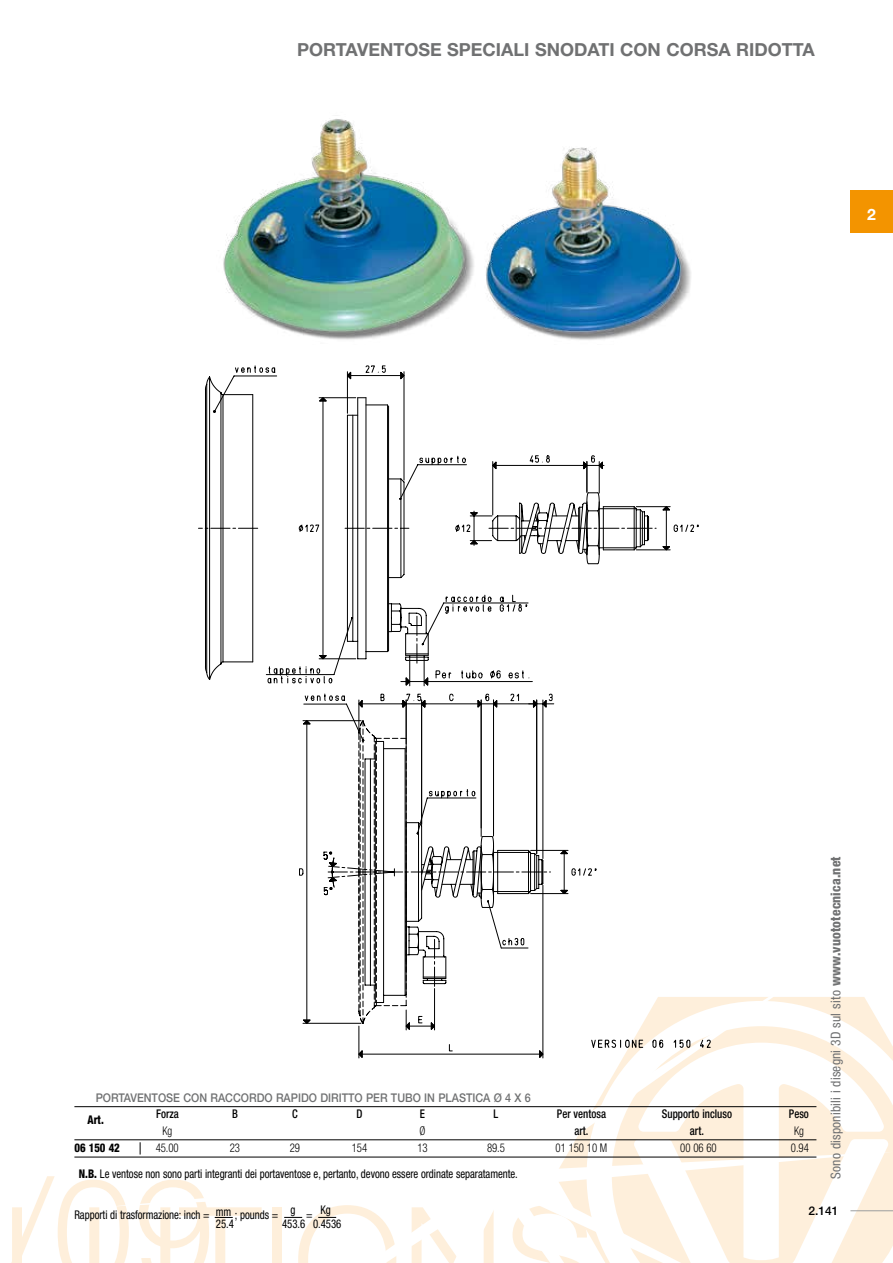
<style>
.page{position:relative;width:893px;height:1263px;background:#fff}
.page>*{position:absolute;margin:0;border:0;box-sizing:border-box;transform-origin:0 0}
.t1{font:700 18px "Helvetica Neue";color:#707172}
.t2{font:700 15.75px "Helvetica Neue";color:#fff}
.t3{font:condensed 13.5px "Helvetica Neue";letter-spacing:.01em;color:#707172}
.t4{font:condensed 12px "Helvetica Neue";letter-spacing:-.005em;color:#000;scale:.9 1}
.t5{font:500 12px "Helvetica Neue";color:#707172;scale:.9 1}
.t6{font:500 condensed 12px "Helvetica Neue";color:#000;scale:.9 1}
.t7{font:300 condensed 12px "Helvetica Neue";letter-spacing:-.005em;color:#000;scale:.9 1}
.t8{font:800 condensed 12px "Helvetica Neue";color:#000;scale:.9 1}
.t9{font:500 12px "Helvetica Neue";color:#000}
.s1{font-weight:800}
</style>
<div class="page">
<svg style="left:74px;top:997px;width:819px;height:266px"></svg>
<div style="left:850px;top:190px;width:43px;height:43px;background:#f39400"></div>
<hr style="left:850px;top:1210px;width:43px;height:1px;background:#9c9e9f">
<svg style="left:11px;top:1176px;width:251px;height:87px"></svg>
<svg style="left:284px;top:1205px;width:112px;height:58px"></svg>
<svg style="left:198px;top:365px;width:513px;height:693px"></svg>
<img style="left:223px;top:119px;width:468px;height:221px">
<hr style="left:74px;top:1106px;width:742px;height:1px;background:#000">
<hr style="left:74px;top:1139px;width:742px;height:1px;background:#000">
<hr style="left:74px;top:1157px;width:742px;height:1px;background:#000">
<svg style="left:140px;top:1142px;width:1px;height:12px"></svg>
<h1 class="t1" style="left:297px;top:39px;width:337px">PORTAVENTOSE SPECIALI SNODATI CON</h1>
<h1 class="t1" style="left:666px;top:39px;width:14px">CORSA</h1>
<h1 class="t1" style="left:736px;top:39px;width:13px">RIDOTTA</h1>
<h2 class="t2" style="left:867px;top:205px;width:10px">2</h2>
<p class="t5" style="left:96px;top:1090px;width:485px">PORTAVENTOSE CON RACCORDO RAPIDO DIRITTO PER TUBO IN PLASTICA Ø 4 X 6</p>
<p class="t8" style="left:87px;top:1112px;width:20px">Art.</p>
<p class="t6" style="left:156px;top:1106px;width:27px">Forza</p>
<p class="t6" style="left:232px;top:1106px;width:8px">B</p>
<p class="t6" style="left:292px;top:1106px;width:8px">C</p>
<p class="t6" style="left:356px;top:1106px;width:8px">D</p>
<p class="t6" style="left:420px;top:1106px;width:7px">E</p>
<p class="t6" style="left:494px;top:1106px;width:7px">L</p>
<p class="t6" style="left:557px;top:1106px;width:56px">Per ventosa</p>
<p class="t6" style="left:662px;top:1106px;width:79px">Supporto incluso</p>
<p class="t6" style="left:789px;top:1106px;width:24px">Peso</p>
<p class="t7" style="left:162px;top:1124px;width:13px">Kg</p>
<p class="t7" style="left:419px;top:1124px;width:8px">Ø</p>
<p class="t6" style="left:574px;top:1123px;width:17px">art.</p>
<p class="t6" style="left:690px;top:1123px;width:17px">art.</p>
<p class="t7" style="left:794px;top:1124px;width:13px">Kg</p>
<p class="t8" style="left:74px;top:1140px;width:52px">06 150 42</p>
<p class="t7" style="left:156px;top:1141px;width:27px">45.00</p>
<p class="t7" style="left:230px;top:1141px;width:13px">23</p>
<p class="t7" style="left:290px;top:1141px;width:13px">29</p>
<p class="t7" style="left:352px;top:1141px;width:19px">154</p>
<p class="t7" style="left:417px;top:1141px;width:13px">13</p>
<p class="t7" style="left:487px;top:1141px;width:21px">89.5</p>
<p class="t7" style="left:556px;top:1141px;width:59px">01 150 10 M</p>
<p class="t7" style="left:680px;top:1141px;width:42px">00 06 60</p>
<p class="t7" style="left:791px;top:1141px;width:21px">0.94</p>
<p class="t4" style="left:79px;top:1167px;width:489px"><span class="s1">N.B.</span> Le ventose non sono parti integranti dei portaventose e, pertanto, devono essere ordinate separatamente.</p>
<p class="t3" style="left:828px;top:1179px;width:324px;rotate:-90deg">Sono disponibili i disegni 3D sul sito <span class="s1">www.vuototecnica.net</span></p>
<p class="t4" style="left:216px;top:1205px;width:19px">mm</p>
<p class="t4" style="left:290px;top:1202px;width:7px">g</p>
<p class="t4" style="left:321px;top:1202px;width:13px">Kg</p>
<p class="t4" style="left:74px;top:1207px;width:152px">Rapporti di trasformazione: inch =</p>
<p class="t4" style="left:235px;top:1207px;width:50px">; pounds =</p>
<p class="t4" style="left:306px;top:1207px;width:9px">=</p>
<p class="t4" style="left:216px;top:1216px;width:21px">25.4</p>
<p class="t4" style="left:282px;top:1216px;width:67px">453.6 0.4536</p>
<p class="t9" style="left:808px;top:1204px;width:31px">2.141</p>
</div>
